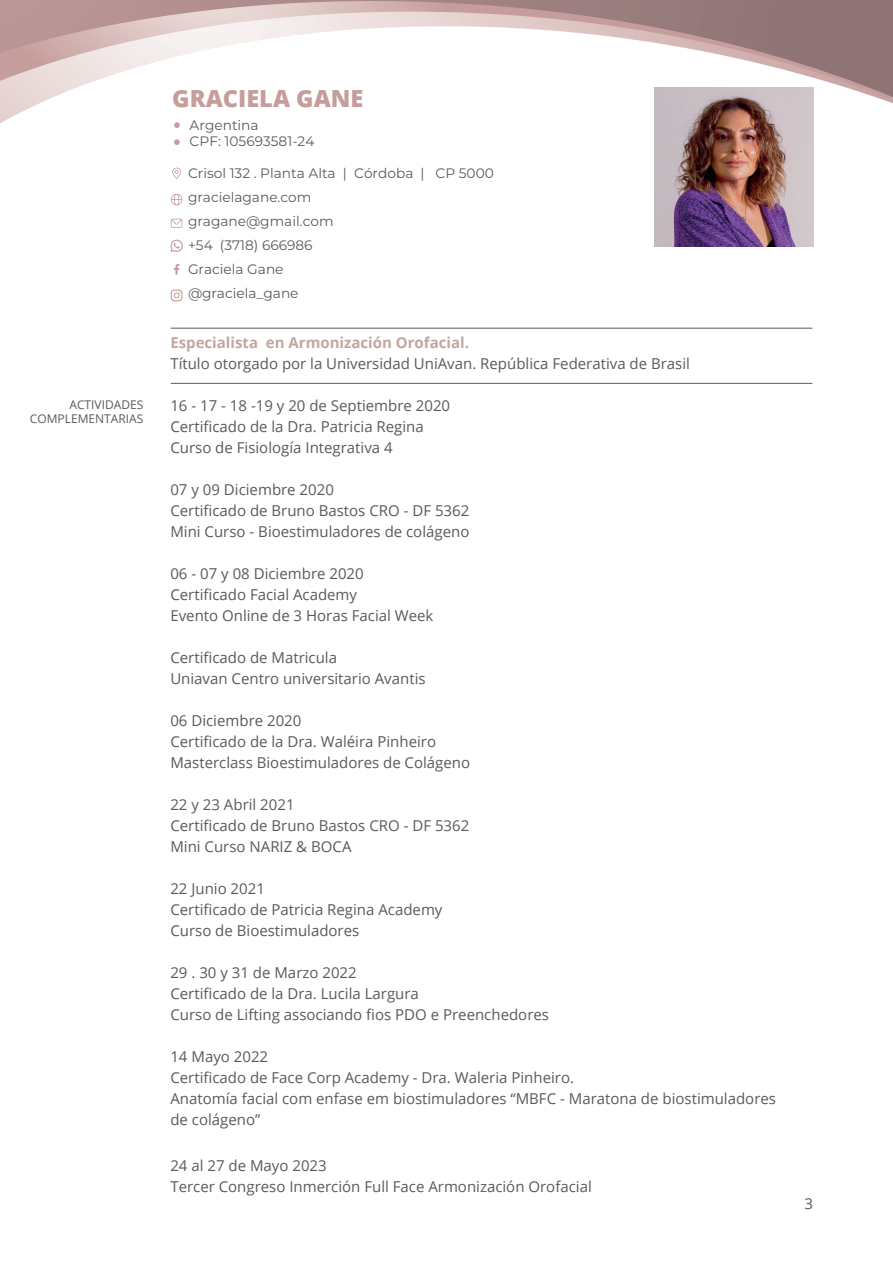
<style>
.page{position:relative;width:893px;height:1263px;background:#fff}
.page>*{position:absolute;margin:0;border:0;box-sizing:border-box;transform-origin:0 0}
.t1{font:800 23.55px "Open Sans";color:#c59d9b}
.t2{font:15px/21px "Open Sans";color:#575b5c}
.t3{font:700 15px "Open Sans";color:#c2a6a2}
.t4{font:13.8px/24px "Montserrat";color:#575b5c}
.t5{font:12px/14.4px "Open Sans";color:#575b5c;text-align:right}
</style>
<div class="page">
<svg style="left:170px;top:240px;width:13px;height:12px"></svg>
<svg style="left:171px;top:290px;width:11px;height:11px"></svg>
<svg style="left:171px;top:219px;width:11px;height:9px"></svg>
<svg style="left:172px;top:168px;width:9px;height:11px"></svg>
<svg style="left:171px;top:194px;width:11px;height:11px"></svg>
<svg style="left:174px;top:264px;width:5px;height:11px"></svg>
<svg style="left:174px;top:139px;width:6px;height:6px"></svg>
<svg style="left:174px;top:123px;width:6px;height:5px"></svg>
<hr style="left:171px;top:328px;width:641px;height:1px;background:#575b5c">
<hr style="left:171px;top:383px;width:641px;height:1px;background:#575b5c">
<svg style="left:0;top:0;width:893px;height:123px"></svg>
<img style="left:654px;top:87px;width:160px;height:160px">
<p class="t5" style="left:30px;top:397px;width:115px">ACTIVIDADES<br>COMPLEMENTARIAS</p>
<h1 class="t1" style="left:172px;top:81px;width:193px">GRACIELA GANE</h1>
<p class="t4" style="left:190px;top:116px;width:126px;line-height:16.5px">Argentina<br>CPF: 105693581-24</p>
<p class="t4" style="left:188px;top:161px;width:307px">Crisol 132 . Planta Alta | Córdoba | CP 5000 gracielagane.com<br>gragane@gmail.com<br>+54 (3718) 666986<br>Graciela Gane<br>@graciela_gane</p>
<p class="t3" style="left:170px;top:332px;width:300px">Especialista en Armonización Orofacial.</p>
<p class="t2" style="left:170px;top:352px;width:521px">Título otorgado por la Universidad UniAvan. República Federativa de Brasil</p>
<p class="t2" style="left:170px;top:394px;width:281px">16 - 17 - 18 -19 y 20 de Septiembre 2020<br>Certificado de la Dra. Patricia Regina<br>Curso de Fisiología Integrativa 4</p>
<p class="t2" style="left:170px;top:478px;width:301px">07 y 09 Diciembre 2020<br>Certificado de Bruno Bastos CRO - DF 5362<br>Mini Curso - Bioestimuladores de colágeno</p>
<p class="t2" style="left:170px;top:562px;width:265px">06 - 07 y 08 Diciembre 2020<br>Certificado Facial Academy<br>Evento Online de 3 Horas Facial Week</p>
<p class="t2" style="left:170px;top:646px;width:257px">Certificado de Matricula<br>Uniavan Centro universitario Avantis</p>
<p class="t2" style="left:170px;top:709px;width:301px">06 Diciembre 2020<br>Certificado de la Dra. Waléira Pinheiro<br>Masterclass Bioestimuladores de Colágeno</p>
<p class="t2" style="left:170px;top:793px;width:300px">22 y 23 Abril 2021<br>Certificado de Bruno Bastos CRO - DF 5362<br>Mini Curso NARIZ &amp; BOCA</p>
<p class="t2" style="left:170px;top:877px;width:274px">22 Junio 2021<br>Certificado de Patricia Regina Academy<br>Curso de Bioestimuladores</p>
<p class="t2" style="left:170px;top:961px;width:380px">29 . 30 y 31 de Marzo 2022<br>Certificado de la Dra. Lucila Largura<br>Curso de Lifting associando fios PDO e Preenchedores</p>
<p class="t2" style="left:170px;top:1045px;width:405px">14 Mayo 2022<br>Certificado de Face Corp Academy - Dra. Waleria Pinheiro.</p>
<p class="t2" style="left:170px;top:1087px;width:607px">Anatomía facial com enfase em biostimuladores “MBFC - Maratona de biostimuladores de colágeno”</p>
<p class="t2" style="left:170px;top:1154px;width:423px">24 al 27 de Mayo 2023<br>Tercer Congreso Inmerción Full Face Armonización Orofacial</p>
<p class="t2" style="left:804px;top:1193px;width:10px">3</p>
</div>
